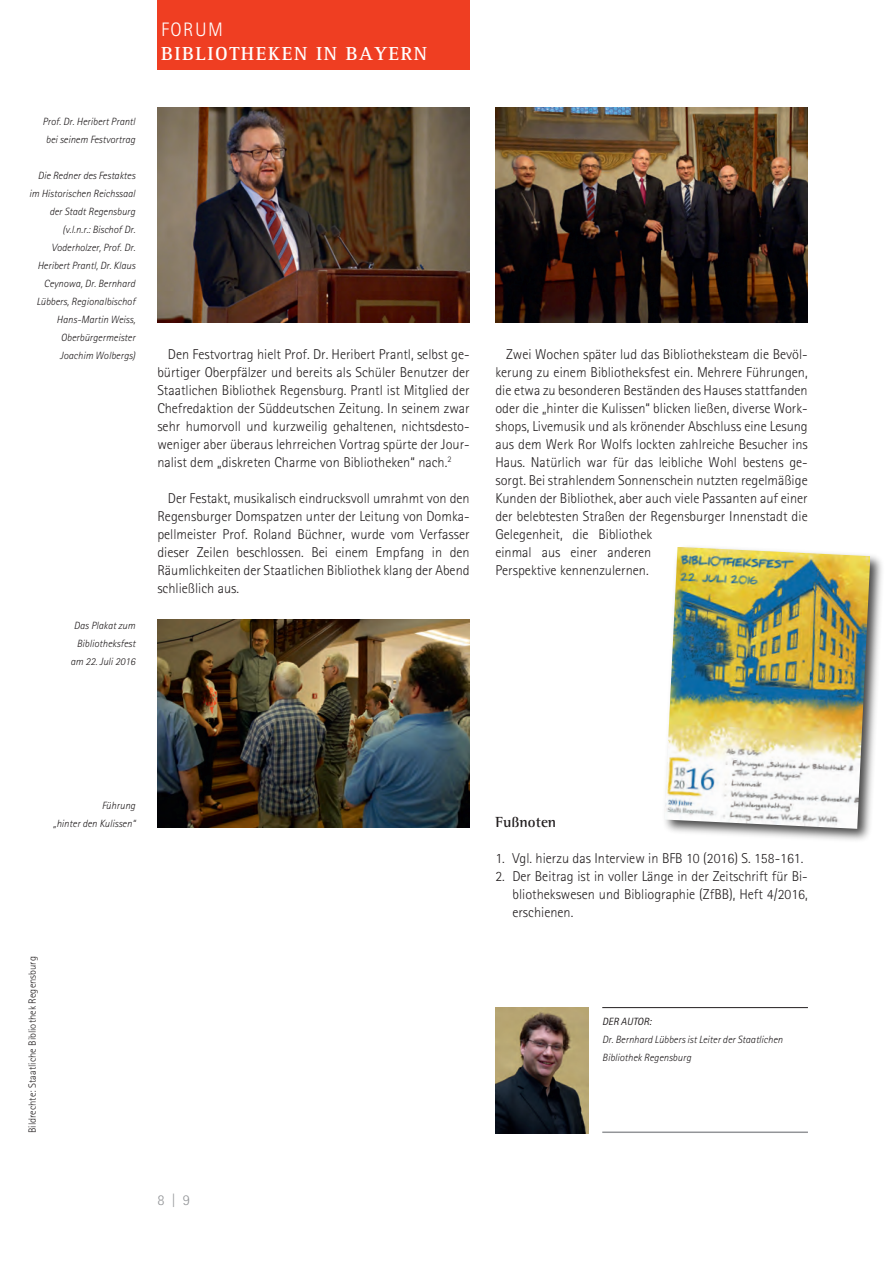
<style>
.page{position:relative;width:893px;height:1263px;background:#fff}
.page>*{position:absolute;margin:0;border:0;box-sizing:border-box;transform-origin:0 0}
.t1{font:700 19.5px "Rotis Serif Std";letter-spacing:.075em;color:#fff}
.t2{font:300 19.5px "Rotis Sans Serif Std";letter-spacing:.075em;color:#fff}
.t3{font:700 15px "Rotis Semi Serif Std";color:#231f20}
.t4{font:300 15px "Rotis Sans Serif Std";color:#939598}
.t5{font:300 14.25px/18px "Rotis Sans Serif Std";color:#231f20;text-align:justify}
.t6{font:italic 300 10.5px/18px "Rotis Sans Serif Std";color:#231f20;text-align:right}
.t7{font:300 10.5px "Rotis Sans Serif Std";color:#231f20}
.t8{font:italic 10.5px "Rotis Sans Serif Std";color:#231f20}
</style>
<div class="page">
<div style="left:157px;top:0;width:313px;height:69px;background:#ef3e22"></div>
<hr style="left:602px;top:1007px;width:206px;height:1px;background:#231f20">
<hr style="left:602px;top:1131px;width:206px;height:2px;background:#939598">
<img style="left:495px;top:1007px;width:93px;height:126px">
<img style="left:669px;top:555px;width:213px;height:285px">
<img style="left:665px;top:547px;width:205px;height:282px">
<img style="left:495px;top:108px;width:313px;height:215px">
<img style="left:157px;top:107px;width:313px;height:216px">
<img style="left:157px;top:619px;width:313px;height:208px">
<h1 class="t2" style="left:161px;top:23px;width:63px">FORUM</h1>
<h1 class="t1" style="left:161px;top:47px;width:267px">BIBLIOTHEKEN IN BAYERN</h1>
<p class="t6" style="left:42px;top:114px;width:94px;text-align:center">Prof. Dr. Heribert Prantl bei seinem Festvortrag</p>
<p class="t6" style="left:29px;top:168px;width:108px">Die Redner des Festaktes im Historischen Reichssaal der Stadt Regensburg (v.l.n.r.: Bischof Dr.<br>Voderholzer, Prof. Dr.<br>Heribert Prantl, Dr. Klaus<br>Ceynowa, Dr. Bernhard<br>Lübbers, Regionalbischof<br>Hans-Martin Weiss,<br>Oberbürgermeister<br>Joachim Wolbergs)</p>
<p class="t6" style="left:70px;top:617px;width:66px">Das Plakat zum<br>Bibliotheksfest am 22. Juli 2016</p>
<p class="t5" style="left:157px;top:347px;width:314px;text-indent:11px">Den Festvortrag hielt Prof. Dr. Heribert Prantl, selbst ge&shy;bürtiger Oberpfälzer und bereits als Schüler Benutzer der Staatlichen Bibliothek Regensburg. Prantl ist Mitglied der Chefredaktion der Süddeutschen Zeitung. In seinem zwar sehr humorvoll und kurzweilig gehaltenen, nichtsdesto&shy;weniger aber überaus lehrreichen Vortrag spürte der Jour&shy;nalist dem „diskreten Charme von Bibliotheken“ nach.<sup>2</sup></p>
<p class="t5" style="left:157px;top:491px;width:314px;text-indent:11px">Der Festakt, musikalisch eindrucksvoll umrahmt von den Regensburger Domspatzen unter der Leitung von Domka&shy;pellmeister Prof. Roland Büchner, wurde vom Verfasser dieser Zeilen beschlossen. Bei einem Empfang in den Räumlichkeiten der Staatlichen Bibliothek klang der Abend schließlich aus.</p>
<p class="t5" style="left:495px;top:347px;width:314px;text-align:left;text-indent:11px">Zwei Wochen später lud das Bibliotheksteam die Bevöl&shy;kerung zu einem Bibliotheksfest ein. Mehrere Führungen, die etwa zu besonderen Beständen des Hauses stattfanden oder die „hinter die Kulissen“ blicken ließen, diverse Work&shy;shops, Livemusik und als krönender Abschluss eine Lesung aus dem Werk Ror Wolfs lockten zahlreiche Besucher ins Haus. Natürlich war für das leibliche Wohl bestens ge&shy;sorgt. Bei strahlendem Sonnenschein nutzten regelmäßige Kunden der Bibliothek, aber auch viele Passanten auf einer der belebtesten Straßen der Regensburger Innenstadt die Gelegenheit, die Bibliothek<br>einmal aus einer anderen<br>Perspektive kennenzulernen.</p>
<p class="t6" style="left:53px;top:797px;width:84px">Führung<br>„hinter den Kulissen“</p>
<p class="t7" style="left:29px;top:1133px;width:178px;rotate:-90deg">Bildrechte: Staatliche Bibliothek Regensburg</p>
<p class="t4" style="left:157px;top:1195px;width:34px">8|9</p>
<p class="t3" style="left:495px;top:817px;width:62px">Fußnoten</p>
<p class="t5" style="left:495px;top:851px;width:310px">1. Vgl. hierzu das Interview in BFB 10 (2016) S. 158-161.</p>
<p class="t5" style="left:512px;top:869px;width:297px;text-indent:-17px">2. Der Beitrag ist in voller Länge in der Zeitschrift für Bi&shy;bliothekswesen und Bibliographie (ZfBB), Heft 4/2016, erschienen.</p>
<p class="t8" style="left:602px;top:1018px;width:51px">DER AUTOR:</p>
<p class="t6" style="left:602px;top:1032px;width:182px;text-align:left">Dr. Bernhard Lübbers ist Leiter der Staatlichen<br>Bibliothek Regensburg</p>
</div>
